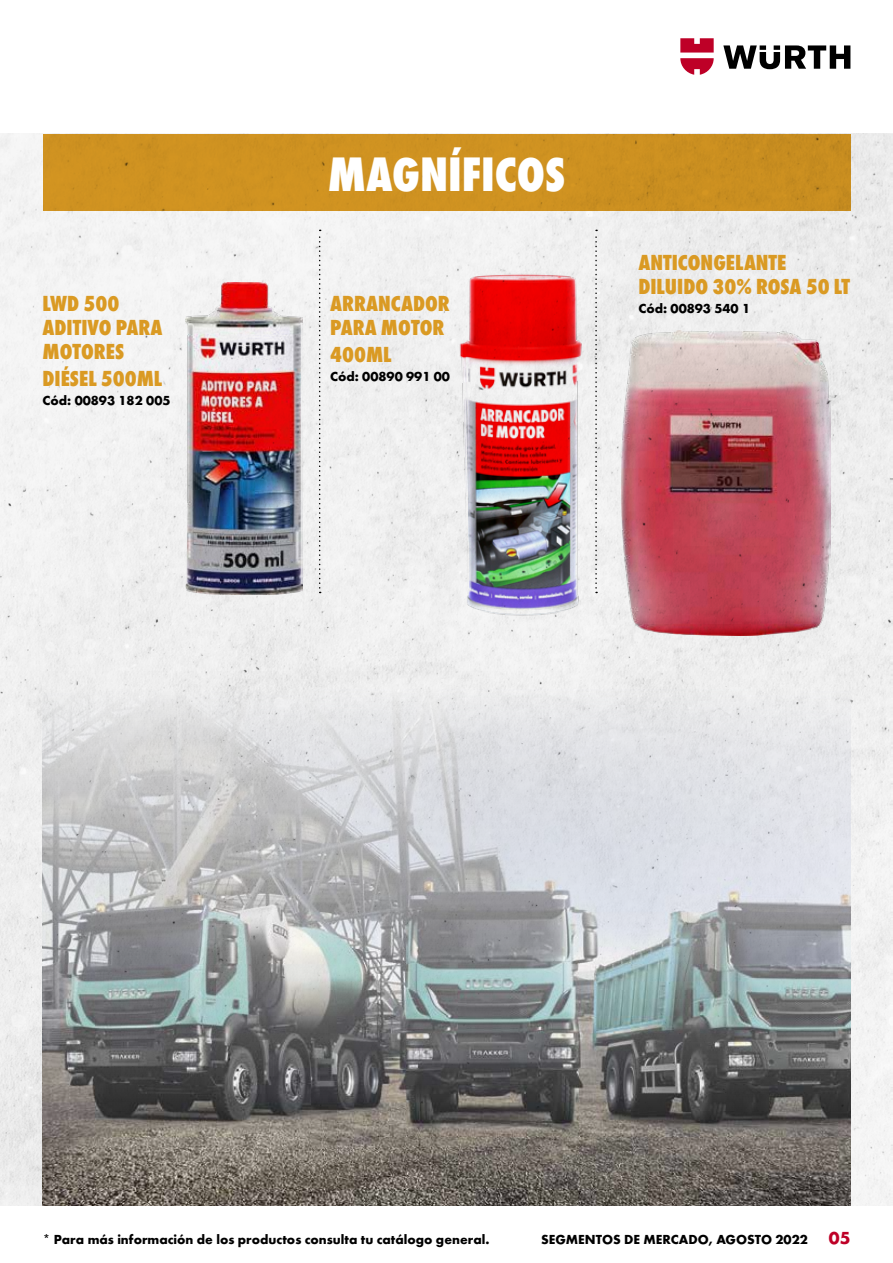
<style>
.page{position:relative;width:893px;height:1263px;background:#fff}
.page>*{position:absolute;margin:0;border:0;box-sizing:border-box;transform-origin:0 0}
.t1{font:800 condensed 49.95px "Wuerth";color:#fff}
.t2{font:800 condensed 22.5px/24px "Wuerth";color:#da9a23}
.t3{font:700 13.5px "Wuerth";color:#000}
.s1{font-size:18px;color:#be0027}
</style>
<div class="page">
<svg style="left:723px;top:45px;width:127px;height:24px"></svg>
<svg style="left:680px;top:38px;width:34px;height:37px"></svg>
<div style="left:0;top:134px;width:892px;height:1071px;background:#f0f0f0"></div>
<svg style="left:319px;top:230px;width:2px;height:363px"></svg>
<svg style="left:595px;top:230px;width:2px;height:19px"></svg>
<img style="left:186px;top:282px;width:116px;height:312px">
<img style="left:622px;top:331px;width:209px;height:304px">
<img style="left:441px;top:249px;width:168px;height:389px">
<div style="left:43px;top:134px;width:807px;height:76px;background:#ce9121"></div>
<img style="left:43px;top:671px;width:807px;height:534px">
<h2 class="t2" style="left:43px;top:290px;width:121px">LWD 500<br>ADITIVO PARA<br>MOTORES</h2>
<h2 class="t2" style="left:43px;top:365px;width:121px">DIÉSEL 500ML</h2>
<p class="t3" style="left:43px;top:391px;width:130px">Cód: 00893 182 005</p>
<h1 class="t1" style="left:328px;top:139px;width:239px">MAGNÍFICOS</h1>
<h2 class="t2" style="left:638px;top:249px;width:213px">ANTICONGELANTE<br>DILUIDO 30% ROSA 50 LT</h2>
<h2 class="t2" style="left:330px;top:290px;width:121px">ARRANCADOR</h2>
<p class="t3" style="left:638px;top:298px;width:113px">Cód: 00893 540 1</p>
<h2 class="t2" style="left:330px;top:313px;width:116px;line-height:27px">PARA MOTOR<br>400ML</h2>
<p class="t3" style="left:330px;top:367px;width:121px">Cód: 00890 991 00</p>
<p class="t3" style="left:43px;top:1229px;width:448px">* Para más información de los productos consulta tu catálogo general.</p>
<p class="t3" style="left:541px;top:1229px;width:311px">SEGMENTOS DE MERCADO, AGOSTO 2022 <span class="s1">05</span></p>
</div>
